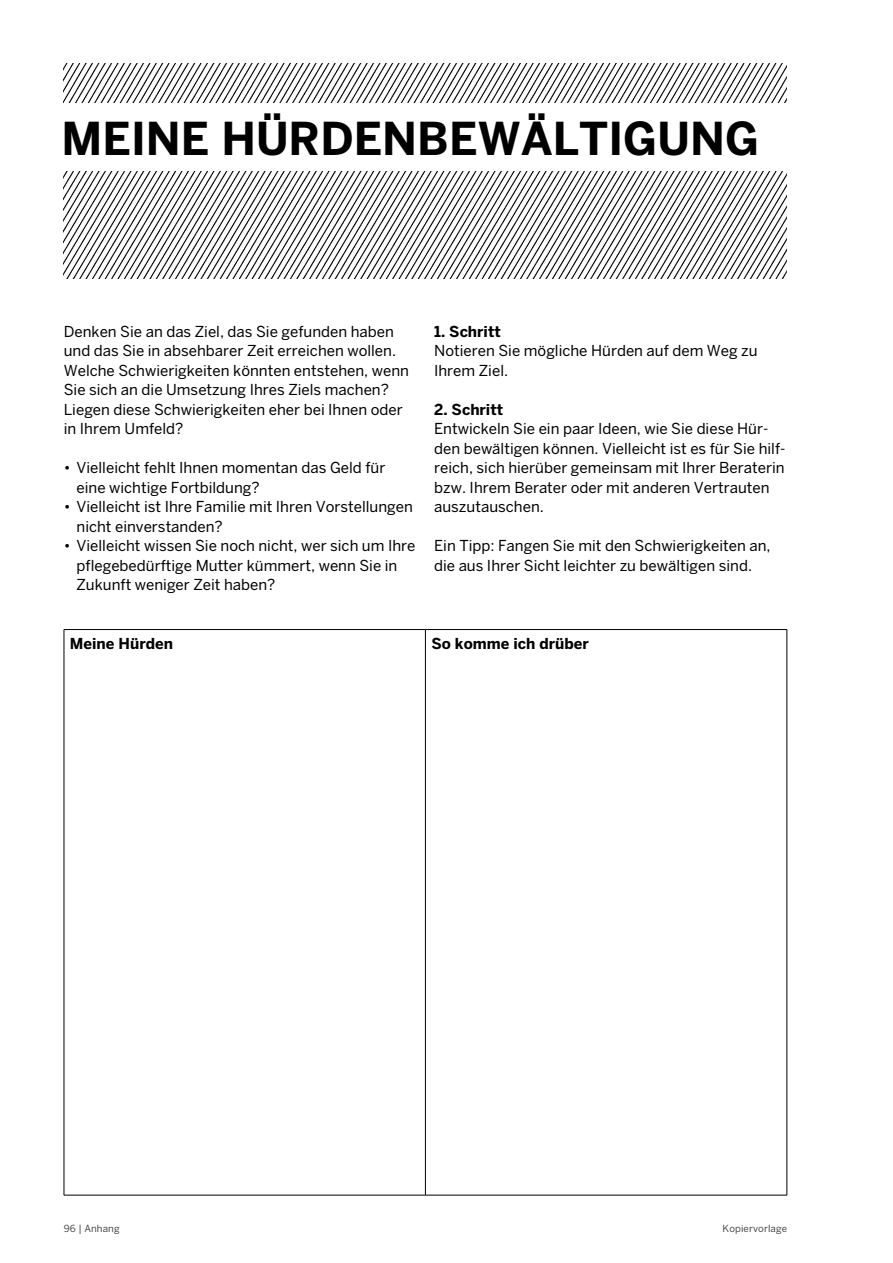
<style>
.page{position:relative;width:893px;height:1263px;background:#fff}
.page>*{position:absolute;margin:0;border:0;box-sizing:border-box;transform-origin:0 0}
.t1{font:700 45px "Benton Sans";color:#000}
.t2{font:15px/19.5px "Benton Sans";color:#000}
.t3{font:700 15px "Benton Sans";color:#000}
.t4{font:9.75px "Benton Sans";letter-spacing:.01em;color:#4a4a49}
</style>
<div class="page">
<img style="left:64px;top:64px;width:723px;height:39px">
<img style="left:64px;top:172px;width:723px;height:106px">
<hr style="left:64px;top:629px;width:361px;height:1px;background:#000">
<hr style="left:64px;top:630px;width:1px;height:565px;background:#000">
<hr style="left:425px;top:629px;width:362px;height:1px;background:#000">
<hr style="left:425px;top:630px;width:1px;height:565px;background:#000">
<hr style="left:787px;top:630px;width:1px;height:565px;background:#000">
<hr style="left:64px;top:1195px;width:361px;height:1px;background:#000">
<hr style="left:425px;top:1195px;width:362px;height:1px;background:#000">
<h1 class="t1" style="left:62px;top:111px;width:699px">Meine Hürdenbewältigung</h1>
<p class="t2" style="left:64px;top:321px;width:347px">Denken Sie an das Ziel, das Sie gefunden haben und das Sie in absehbarer Zeit erreichen wollen.<br>Welche Schwierigkeiten könnten entstehen, wenn Sie sich an die Umsetzung Ihres Ziels machen?<br>Liegen diese Schwierigkeiten eher bei Ihnen oder in Ihrem Umfeld?</p>
<p class="t2" style="left:77px;top:458px;width:310px;text-indent:-13px">• Vielleicht fehlt Ihnen momentan das Geld für eine wichtige Fortbildung?</p>
<p class="t2" style="left:77px;top:497px;width:338px;text-indent:-13px">• Vielleicht ist Ihre Familie mit Ihren Vorstellungen nicht einverstanden?</p>
<p class="t2" style="left:77px;top:536px;width:340px;text-indent:-13px">• Vielleicht wissen Sie noch nicht, wer sich um Ihre pflegebedürftige Mutter kümmert, wenn Sie in<br>Zukunft weniger Zeit haben?</p>
<p class="t3" style="left:434px;top:322px;width:68px">1. Schritt</p>
<p class="t2" style="left:434px;top:341px;width:325px">Notieren Sie mögliche Hürden auf dem Weg zu<br>Ihrem Ziel.</p>
<p class="t3" style="left:434px;top:400px;width:71px">2. Schritt</p>
<p class="t2" style="left:434px;top:419px;width:353px">Entwickeln Sie ein paar Ideen, wie Sie diese Hür&shy;den bewältigen können. Vielleicht ist es für Sie hilf&shy;reich, sich hierüber gemeinsam mit Ihrer Beraterin bzw. Ihrem Berater oder mit anderen Vertrauten auszutauschen.</p>
<p class="t2" style="left:434px;top:536px;width:338px">Ein Tipp: Fangen Sie mit den Schwierigkeiten an, die aus Ihrer Sicht leichter zu bewältigen sind.</p>
<p class="t3" style="left:70px;top:635px;width:105px">Meine Hürden</p>
<p class="t3" style="left:431px;top:635px;width:159px">So komme ich drüber</p>
<p class="t4" style="left:64px;top:1222px;width:57px">96 | Anhang</p>
<p class="t4" style="left:723px;top:1222px;width:66px">Kopiervorlage</p>
</div>
